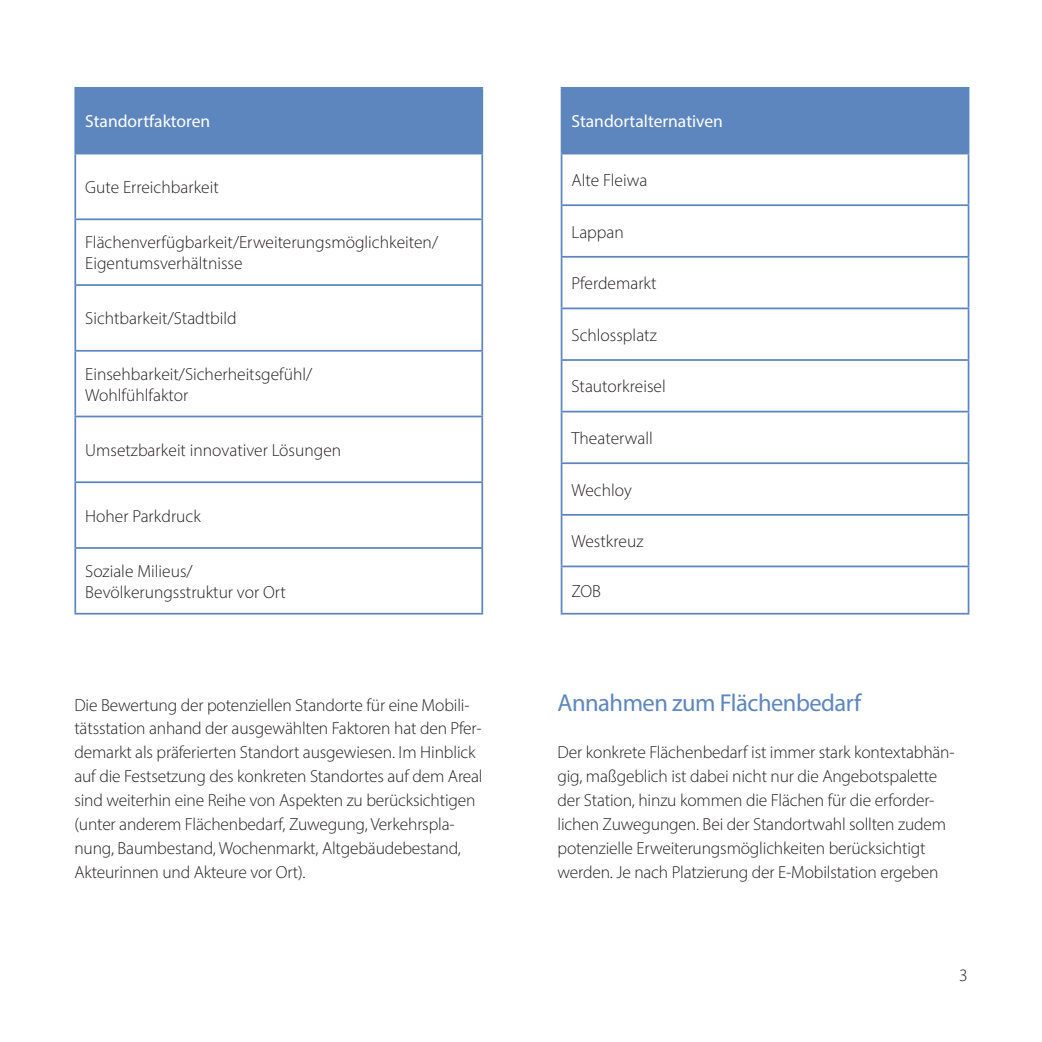
<style>
.page{position:relative;width:1042px;height:1042px;background:#fff}
.page>*{position:absolute;margin:0;border:0;box-sizing:border-box;transform-origin:0 0}
.Überschrift_14_Pt{font:24.5px "Myriad Pro";letter-spacing:-.02em;color:#5d86bf}
.Fließtext_10_Pt{font:300 17.5px/24px "Myriad Pro";letter-spacing:-.01em;color:#231f20}
.Fließtext_Tabelle{font:300 17.5px "Myriad Pro";color:#231f20}
.Überschrift_Tabelle{font:17.5px "Myriad Pro";color:#fff}
</style>
<div class="page">
<div style="left:75px;top:88px;width:407px;height:66px;background:#5d86bf"></div>
<hr style="left:74px;top:87px;width:409px;height:2px;background:#5d86bf">
<hr style="left:74px;top:89px;width:2px;height:64px;background:#5d86bf">
<hr style="left:481px;top:89px;width:2px;height:64px;background:#5d86bf">
<hr style="left:74px;top:153px;width:409px;height:1px;background:#5d86bf">
<hr style="left:74px;top:154px;width:2px;height:64px;background:#5d86bf">
<hr style="left:481px;top:154px;width:2px;height:64px;background:#5d86bf">
<hr style="left:74px;top:218px;width:409px;height:2px;background:#5d86bf">
<hr style="left:74px;top:220px;width:2px;height:64px;background:#5d86bf">
<hr style="left:481px;top:220px;width:2px;height:64px;background:#5d86bf">
<hr style="left:74px;top:284px;width:409px;height:2px;background:#5d86bf">
<hr style="left:74px;top:286px;width:2px;height:64px;background:#5d86bf">
<hr style="left:481px;top:286px;width:2px;height:64px;background:#5d86bf">
<hr style="left:74px;top:350px;width:409px;height:2px;background:#5d86bf">
<hr style="left:74px;top:352px;width:2px;height:64px;background:#5d86bf">
<hr style="left:481px;top:352px;width:2px;height:64px;background:#5d86bf">
<hr style="left:74px;top:416px;width:409px;height:1px;background:#5d86bf">
<hr style="left:74px;top:417px;width:2px;height:64px;background:#5d86bf">
<hr style="left:481px;top:417px;width:2px;height:64px;background:#5d86bf">
<hr style="left:74px;top:481px;width:409px;height:2px;background:#5d86bf">
<hr style="left:74px;top:483px;width:2px;height:64px;background:#5d86bf">
<hr style="left:481px;top:483px;width:2px;height:64px;background:#5d86bf">
<hr style="left:74px;top:547px;width:409px;height:2px;background:#5d86bf">
<hr style="left:74px;top:549px;width:2px;height:64px;background:#5d86bf">
<hr style="left:481px;top:549px;width:2px;height:64px;background:#5d86bf">
<hr style="left:74px;top:613px;width:409px;height:1px;background:#5d86bf">
<div style="left:561px;top:88px;width:407px;height:66px;background:#5d86bf"></div>
<hr style="left:561px;top:87px;width:408px;height:2px;background:#5d86bf">
<hr style="left:967px;top:89px;width:2px;height:64px;background:#5d86bf">
<hr style="left:561px;top:153px;width:408px;height:1px;background:#5d86bf">
<hr style="left:561px;top:154px;width:1px;height:50px;background:#5d86bf">
<hr style="left:967px;top:154px;width:2px;height:50px;background:#5d86bf">
<hr style="left:561px;top:204px;width:408px;height:2px;background:#5d86bf">
<hr style="left:561px;top:206px;width:1px;height:50px;background:#5d86bf">
<hr style="left:967px;top:206px;width:2px;height:50px;background:#5d86bf">
<hr style="left:561px;top:256px;width:408px;height:2px;background:#5d86bf">
<hr style="left:561px;top:258px;width:1px;height:49px;background:#5d86bf">
<hr style="left:967px;top:258px;width:2px;height:49px;background:#5d86bf">
<hr style="left:561px;top:307px;width:408px;height:2px;background:#5d86bf">
<hr style="left:561px;top:309px;width:1px;height:50px;background:#5d86bf">
<hr style="left:967px;top:309px;width:2px;height:50px;background:#5d86bf">
<hr style="left:561px;top:359px;width:408px;height:2px;background:#5d86bf">
<hr style="left:561px;top:361px;width:1px;height:50px;background:#5d86bf">
<hr style="left:967px;top:361px;width:2px;height:50px;background:#5d86bf">
<hr style="left:561px;top:411px;width:408px;height:1px;background:#5d86bf">
<hr style="left:561px;top:412px;width:1px;height:50px;background:#5d86bf">
<hr style="left:967px;top:412px;width:2px;height:50px;background:#5d86bf">
<hr style="left:561px;top:462px;width:408px;height:2px;background:#5d86bf">
<hr style="left:561px;top:464px;width:1px;height:50px;background:#5d86bf">
<hr style="left:967px;top:464px;width:2px;height:50px;background:#5d86bf">
<hr style="left:561px;top:514px;width:408px;height:2px;background:#5d86bf">
<hr style="left:561px;top:516px;width:1px;height:49px;background:#5d86bf">
<hr style="left:967px;top:516px;width:2px;height:49px;background:#5d86bf">
<hr style="left:561px;top:565px;width:408px;height:2px;background:#5d86bf">
<hr style="left:561px;top:567px;width:1px;height:46px;background:#5d86bf">
<hr style="left:967px;top:567px;width:2px;height:46px;background:#5d86bf">
<hr style="left:561px;top:613px;width:408px;height:1px;background:#5d86bf">
<h3 class="Überschrift_Tabelle" style="left:85px;top:111px;width:127px">Standortfaktoren</h3>
<p class="Fließtext_Tabelle" style="left:85px;top:177px;width:135px">Gute Erreichbarkeit</p>
<p class="Fließtext_Tabelle" style="left:85px;top:232px;width:354px">Flächenverfügbarkeit/Erweiterungsmöglichkeiten/</p>
<p class="Fließtext_Tabelle" style="left:85px;top:253px;width:159px">Eigentumsverhältnisse</p>
<p class="Fließtext_Tabelle" style="left:85px;top:308px;width:153px">Sichtbarkeit/Stadtbild</p>
<p class="Fließtext_Tabelle" style="left:85px;top:363px;width:229px">Einsehbarkeit/Sicherheitsgefühl/</p>
<p class="Fließtext_Tabelle" style="left:85px;top:384px;width:104px">Wohlfühlfaktor</p>
<p class="Fließtext_Tabelle" style="left:85px;top:439px;width:257px">Umsetzbarkeit innovativer Lösungen</p>
<p class="Fließtext_Tabelle" style="left:85px;top:505px;width:117px">Hoher Parkdruck</p>
<p class="Fließtext_Tabelle" style="left:85px;top:560px;width:109px">Soziale Milieus/</p>
<p class="Fließtext_Tabelle" style="left:85px;top:581px;width:202px">Bevölkerungsstruktur vor Ort</p>
<p class="Fließtext_10_Pt" style="left:74px;top:692px;width:410px">Die Bewertung der potenziellen Standorte für eine Mobili&shy;tätsstation anhand der ausgewählten Faktoren hat den Pfer&shy;demarkt als präferierten Standort ausgewiesen. Im Hinblick auf die Festsetzung des konkreten Standortes auf dem Areal sind weiterhin eine Reihe von Aspekten zu berücksichtigen (unter anderem Flächenbedarf, Zuwegung, Verkehrspla&shy;nung, Baumbestand, Wochenmarkt, Altgebäudebestand, Akteurinnen und Akteure vor Ort).</p>
<h3 class="Überschrift_Tabelle" style="left:571px;top:111px;width:153px">Standortalternativen</h3>
<p class="Fließtext_Tabelle" style="left:571px;top:170px;width:77px">Alte Fleiwa</p>
<p class="Fließtext_Tabelle" style="left:571px;top:221px;width:54px">Lappan</p>
<p class="Fließtext_Tabelle" style="left:571px;top:273px;width:86px">Pferdemarkt</p>
<p class="Fließtext_Tabelle" style="left:571px;top:324px;width:87px">Schlossplatz</p>
<p class="Fließtext_Tabelle" style="left:571px;top:376px;width:96px">Stautorkreisel</p>
<p class="Fließtext_Tabelle" style="left:571px;top:428px;width:83px">Theaterwall</p>
<p class="Fließtext_Tabelle" style="left:571px;top:479px;width:62px">Wechloy</p>
<p class="Fließtext_Tabelle" style="left:571px;top:531px;width:73px">Westkreuz</p>
<p class="Fließtext_Tabelle" style="left:571px;top:580px;width:31px">ZOB</p>
<h1 class="Überschrift_14_Pt" style="left:557px;top:687px;width:305px">Annahmen zum Flächenbedarf</h1>
<p class="Fließtext_10_Pt" style="left:557px;top:740px;width:399px">Der konkrete Flächenbedarf ist immer stark kontextabhän&shy;gig, maßgeblich ist dabei nicht nur die Angebotspalette der Station, hinzu kommen die Flächen für die erforder&shy;lichen Zuwegungen. Bei der Standortwahl sollten zudem potenzielle Erweiterungsmöglichkeiten berücksichtigt werden. Je nach Platzierung der E-Mobilstation ergeben</p>
<p class="Fließtext_10_Pt" style="left:959px;top:962px;width:10px">3</p>
</div>
